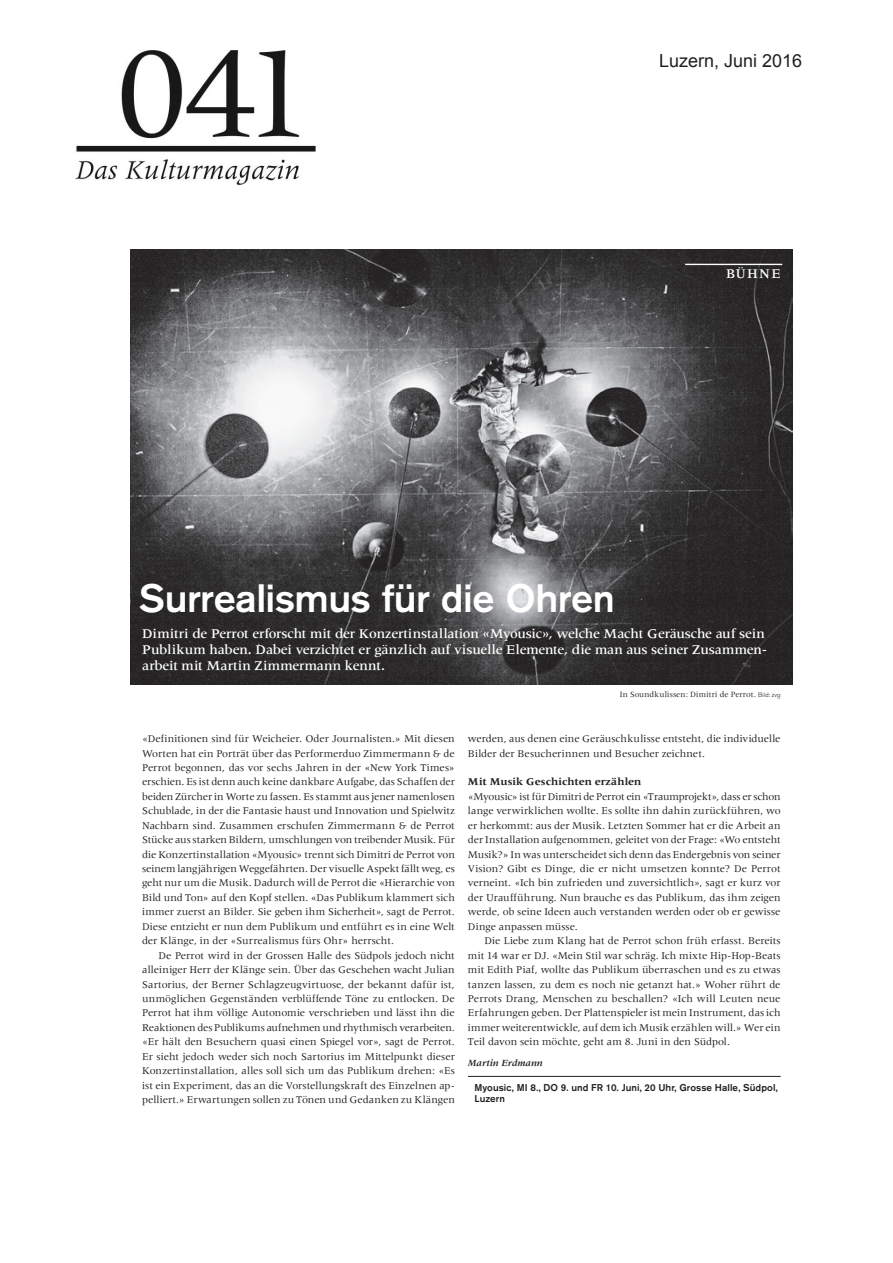
<style>
.page{position:relative;width:893px;height:1263px;background:#fff}
.page>*{position:absolute;margin:0;border:0;box-sizing:border-box;transform-origin:0 0}
.t1{font:500 39.3px "Akzidenz Grotesk BQ";letter-spacing:-.015em;color:#fff}
.t2{font:18px "Arial";color:#231f20}
.t3{font:500 13.8px/15.6px "Meridien LT Std";letter-spacing:-.015em;color:#fff}
.t4{font:10.8px/14.4px "Meridien LT Std";letter-spacing:-.005em;color:#231f20}
.t5{font:700 10.8px "Meridien LT Std";letter-spacing:.005em;color:#231f20}
.t6{font:500 9.75px/10.9px "Akzidenz Grotesk BQ";letter-spacing:.005em;color:#231f20}
.t7{font:italic 700 9.75px "Meridien LT Std";color:#231f20}
.t8{font:8.25px "Meridien LT Std";letter-spacing:.01em;color:#231f20}
.s1{font-family:"Akzidenz Grotesk BQ";font-weight:300;font-size:6.3px}
</style>
<div class="page">
<img style="left:75px;top:50px;width:241px;height:136px">
<img style="left:130px;top:249px;width:662px;height:435px">
<hr style="left:685px;top:264px;width:97px;height:1px;background:#fff">
<hr style="left:468px;top:1076px;width:313px;height:1px;background:#231f20">
<p class="t2" style="left:659px;top:49px;width:145px">Luzern, Juni 2016</p>
<p class="t3" style="left:726px;top:266px;width:56px">BÜHNE</p>
<p class="t1" style="left:139px;top:574px;width:477px">Surrealismus für die Ohren</p>
<p class="t3" style="left:142px;top:626px;width:627px">Dimitri de Perrot erforscht mit der Konzertinstallation «Myousic», welche Macht Geräusche auf sein<br>Publikum haben. Dabei verzichtet er gänzlich auf visuelle Elemente, die man aus seiner Zusammen&shy;arbeit mit Martin Zimmermann kennt.</p>
<p class="t8" style="left:620px;top:690px;width:162px">In Soundkulissen: Dimitri de Perrot. <span class="s1">Bild: zvg</span></p>
<p class="t4" style="left:142px;top:731px;width:314px">«Definitionen sind für Weicheier. Oder Journalisten.» Mit diesen</p>
<p class="t4" style="left:142px;top:746px;width:314px">Worten hat ein Porträt über das Performerduo Zimmermann &amp; de</p>
<p class="t4" style="left:142px;top:760px;width:314px">Perrot begonnen, das vor sechs Jahren in der «New York Times»</p>
<p class="t4" style="left:142px;top:775px;width:314px">erschien. Es ist denn auch keine dankbare Aufgabe, das Schaffen der</p>
<p class="t4" style="left:142px;top:789px;width:314px">beiden Zürcher in Worte zu fassen. Es stammt aus jener namenlosen</p>
<p class="t4" style="left:142px;top:803px;width:314px">Schublade, in der die Fantasie haust und Innovation und Spielwitz</p>
<p class="t4" style="left:142px;top:818px;width:314px">Nachbarn sind. Zusammen erschufen Zimmermann &amp; de Perrot</p>
<p class="t4" style="left:142px;top:832px;width:314px">Stücke aus starken Bildern, umschlungen von treibender Musik. Für</p>
<p class="t4" style="left:142px;top:847px;width:314px">die Konzertinstallation «Myousic» trennt sich Dimitri de Perrot von</p>
<p class="t4" style="left:142px;top:861px;width:314px">seinem langjährigen Weggefährten. Der visuelle Aspekt fällt weg, es</p>
<p class="t4" style="left:142px;top:876px;width:314px">geht nur um die Musik. Dadurch will de Perrot die «Hierarchie von</p>
<p class="t4" style="left:142px;top:890px;width:314px">Bild und Ton» auf den Kopf stellen. «Das Publikum klammert sich</p>
<p class="t4" style="left:142px;top:904px;width:314px">immer zuerst an Bilder. Sie geben ihm Sicherheit», sagt de Perrot.</p>
<p class="t4" style="left:142px;top:919px;width:314px">Diese entzieht er nun dem Publikum und entführt es in eine Welt</p>
<p class="t4" style="left:142px;top:933px;width:253px">der Klänge, in der «Surrealismus fürs Ohr» herrscht.</p>
<p class="t4" style="left:158px;top:948px;width:298px">De Perrot wird in der Grossen Halle des Südpols jedoch nicht</p>
<p class="t4" style="left:142px;top:962px;width:314px">alleiniger Herr der Klänge sein. Über das Geschehen wacht Julian</p>
<p class="t4" style="left:142px;top:977px;width:314px">Sartorius, der Berner Schlagzeugvirtuose, der bekannt dafür ist,</p>
<p class="t4" style="left:142px;top:991px;width:314px">unmöglichen Gegenständen verblüffende Töne zu entlocken. De</p>
<p class="t4" style="left:142px;top:1006px;width:314px">Perrot hat ihm völlige Autonomie verschrieben und lässt ihn die</p>
<p class="t4" style="left:142px;top:1020px;width:314px">Reaktionen des Publikums aufnehmen und rhythmisch verarbeiten.</p>
<p class="t4" style="left:142px;top:1034px;width:314px">«Er hält den Besuchern quasi einen Spiegel vor», sagt de Perrot.</p>
<p class="t4" style="left:142px;top:1049px;width:314px">Er sieht jedoch weder sich noch Sartorius im Mittelpunkt dieser</p>
<p class="t4" style="left:142px;top:1063px;width:314px">Konzertinstallation, alles soll sich um das Publikum drehen: «Es</p>
<p class="t4" style="left:142px;top:1078px;width:314px">ist ein Experiment, das an die Vorstellungskraft des Einzelnen ap-</p>
<p class="t4" style="left:142px;top:1092px;width:314px">pelliert.» Erwartungen sollen zu Tönen und Gedanken zu Klängen</p>
<p class="t4" style="left:468px;top:731px;width:314px">werden, aus denen eine Geräuschkulisse entsteht, die individuelle<br>Bilder der Besucherinnen und Besucher zeichnet.</p>
<p class="t5" style="left:468px;top:776px;width:175px">Mit Musik Geschichten erzählen</p>
<p class="t4" style="left:468px;top:789px;width:314px">«Myousic» ist für Dimitri de Perrot ein «Traumprojekt», dass er schon</p>
<p class="t4" style="left:468px;top:803px;width:314px">lange verwirklichen wollte. Es sollte ihn dahin zurückführen, wo</p>
<p class="t4" style="left:468px;top:818px;width:314px">er herkommt: aus der Musik. Letzten Sommer hat er die Arbeit an</p>
<p class="t4" style="left:468px;top:832px;width:314px">der Installation aufgenommen, geleitet von der Frage: «Wo entsteht</p>
<p class="t4" style="left:468px;top:847px;width:314px">Musik?» In was unterscheidet sich denn das Endergebnis von seiner</p>
<p class="t4" style="left:468px;top:861px;width:314px">Vision? Gibt es Dinge, die er nicht umsetzen konnte? De Perrot</p>
<p class="t4" style="left:468px;top:876px;width:314px">verneint. «Ich bin zufrieden und zuversichtlich», sagt er kurz vor</p>
<p class="t4" style="left:468px;top:890px;width:314px">der Uraufführung. Nun brauche es das Publikum, das ihm zeigen</p>
<p class="t4" style="left:468px;top:904px;width:314px">werde, ob seine Ideen auch verstanden werden oder ob er gewisse</p>
<p class="t4" style="left:468px;top:919px;width:111px">Dinge anpassen müsse.</p>
<p class="t4" style="left:484px;top:933px;width:298px">Die Liebe zum Klang hat de Perrot schon früh erfasst. Bereits</p>
<p class="t4" style="left:468px;top:948px;width:314px">mit 14 war er DJ. «Mein Stil war schräg. Ich mixte Hip-Hop-Beats</p>
<p class="t4" style="left:468px;top:962px;width:314px">mit Edith Piaf, wollte das Publikum überraschen und es zu etwas</p>
<p class="t4" style="left:468px;top:977px;width:314px">tanzen lassen, zu dem es noch nie getanzt hat.» Woher rührt de</p>
<p class="t4" style="left:468px;top:991px;width:314px">Perrots Drang, Menschen zu beschallen? «Ich will Leuten neue</p>
<p class="t4" style="left:468px;top:1006px;width:314px">Erfahrungen geben. Der Plattenspieler ist mein Instrument, das ich</p>
<p class="t4" style="left:468px;top:1020px;width:314px">immer weiterentwickle, auf dem ich Musik erzählen will.» Wer ein</p>
<p class="t4" style="left:468px;top:1034px;width:263px">Teil davon sein möchte, geht am 8. Juni in den Südpol.</p>
<p class="t7" style="left:468px;top:1057px;width:76px">Martin Erdmann</p>
<p class="t6" style="left:474px;top:1082px;width:305px">Myousic, MI 8., DO 9. und FR 10. Juni, 20 Uhr, Grosse Halle, Südpol,<br>Luzern</p>
</div>
